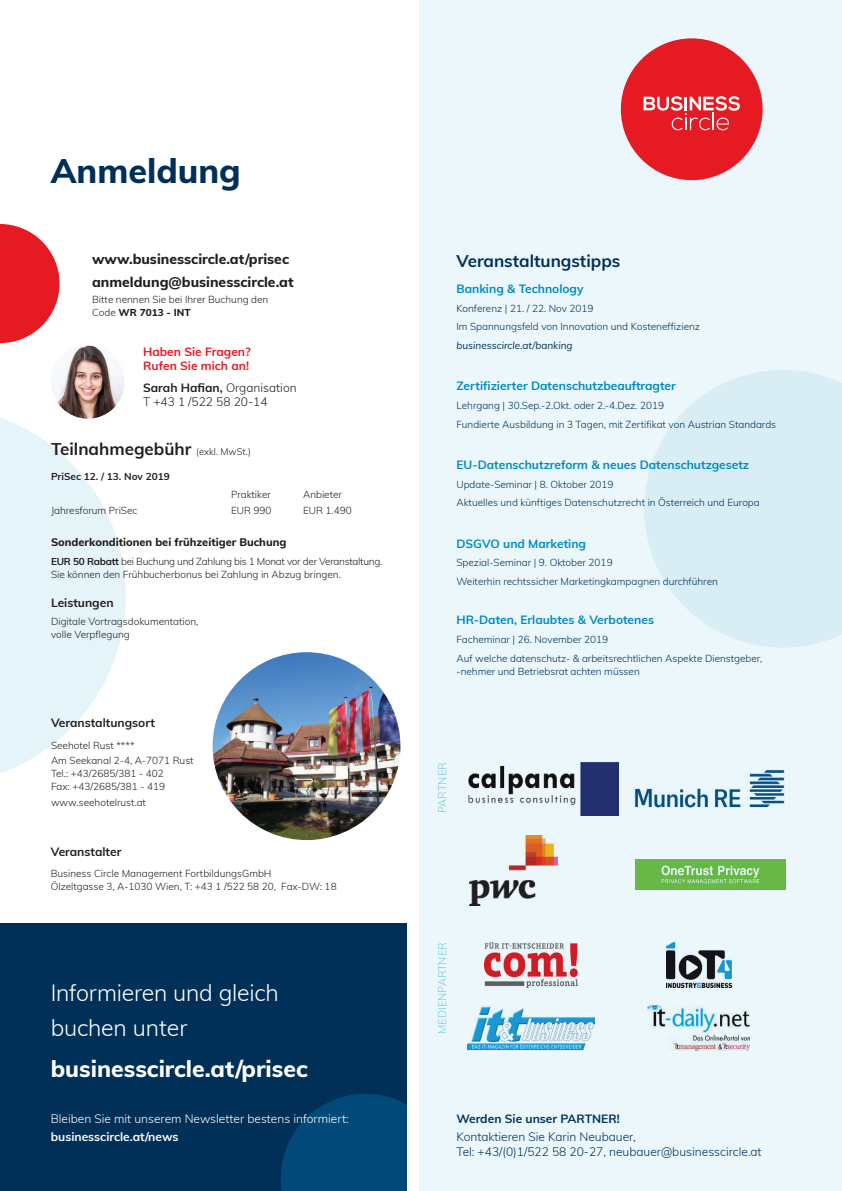
<style>
.page{position:relative;width:842px;height:1191px;background:#fff}
.page>*{position:absolute;margin:0;border:0;box-sizing:border-box;transform-origin:0 0}
.t1{font:800 34px "Muli";color:#003058}
.t2{font:300 23px/35px "Muli";letter-spacing:-.01em;color:#fff}
.t3{font:800 23px "Muli";color:#fff}
.t4{font:700 17px "Muli";color:#231f20}
.t5{font:700 17px "Muli";color:#003058}
.t6{font:800 14px/23.9px "Muli";color:#231f20}
.t7{font:700 12px "Muli";color:#008bc0}
.t8{font:300 12px/15px "Muli";color:#003058}
.t9{font:300 12px "Muli";color:#fff}
.t10{font:300 12px/14.4px "Muli";color:#231f20}
.t11{font:700 12px "Muli";color:#231f20}
.t12{font:700 12px/14.4px "Muli";color:#e51a23}
.t13{font:700 12px "Muli";color:#fff}
.t14{font:700 12px "Muli";color:#003058}
.t15{font:800 11px "Muli";color:#231f20}
.t16{font:300 11px "Muli";color:#7acae2}
.t17{font:300 10px/18.7px "Muli";color:#003058}
.t18{font:300 10px/13px "Muli";color:#231f20}
.t19{font:italic 10px "Muli";color:#003058}
.t20{font:700 10px "Muli";color:#231f20}
.s1{font-weight:800}
.s2{font-weight:700}
.s3{font-weight:300;font-size:9.5px}
</style>
<div class="page">
<svg style="left:0;top:411px;width:126px;height:362px;fill:#e4f4f9"></svg>
<div style="left:419px;top:0;width:423px;height:1191px;background:#ebf7fa"></div>
<svg style="left:644px;top:370px;width:198px;height:277px;fill:#d9edf5"></svg>
<img style="left:213px;top:652px;width:187px;height:188px;border-radius:94px">
<div style="left:0;top:924px;width:407px;height:267px;background:#003058"></div>
<svg style="left:281px;top:1094px;width:126px;height:97px;background:#004573"></svg>
<div style="left:621px;top:38px;width:142px;height:142px;background:#e51a23;border-radius:50%"></div>
<svg style="left:644px;top:96px;width:96px;height:34px"></svg>
<img style="left:51px;top:345px;width:74px;height:74px;border-radius:37px">
<img style="left:470px;top:835px;width:88px;height:70px">
<img style="left:468px;top:762px;width:150px;height:53px">
<img style="left:635px;top:859px;width:151px;height:30px">
<img style="left:634px;top:770px;width:150px;height:37px">
<img style="left:468px;top:1006px;width:126px;height:44px">
<img style="left:648px;top:1005px;width:102px;height:45px">
<img style="left:485px;top:942px;width:92px;height:45px">
<img style="left:667px;top:942px;width:65px;height:45px">
<svg style="left:0;top:224px;width:60px;height:119px"></svg>
<h1 class="t1" style="left:51px;top:146px;width:192px">Anmeldung</h1>
<h3 class="t6" style="left:92px;top:246px;width:203px">www.businesscircle.at/prisec anmeldung@businesscircle.at</h3>
<p class="t18" style="left:92px;top:293px;width:178px">Bitte nennen Sie bei Ihrer Buchung den<br>Code <span class="s1">WR 7013 - INT</span></p>
<p class="t12" style="left:143px;top:344px;width:109px">Haben Sie Fragen?<br>Rufen Sie mich an!</p>
<p class="t10" style="left:143px;top:380px;width:155px"><span class="s2">Sarah Hafian,</span> Organisation<br>T +43 1 /522 58 20-14</p>
<h3 class="t4" style="left:51px;top:437px;width:201px">Teilnahmegebühr <span class="s3">(exkl. MwSt.)</span></h3>
<p class="t20" style="left:51px;top:468px;width:120px">PriSec 12. / 13. Nov 2019</p>
<p class="t18" style="left:231px;top:487px;width:42px">Praktiker</p>
<p class="t18" style="left:303px;top:487px;width:40px">Anbieter</p>
<p class="t18" style="left:51px;top:503px;width:88px">Jahresforum PriSec</p>
<p class="t18" style="left:231px;top:503px;width:42px">EUR 990</p>
<p class="t18" style="left:303px;top:503px;width:50px">EUR 1.490</p>
<p class="t15" style="left:51px;top:534px;width:237px">Sonderkonditionen bei frühzeitiger Buchung</p>
<p class="t20" style="left:51px;top:553px;width:8px">EUR</p>
<p class="t18" style="left:51px;top:554px;width:333px;text-indent:22px"><span class="s2">50 Rabatt</span> bei Buchung und Zahlung bis 1 Monat vor der Veranstaltung.<br>Sie können den Frühbucherbonus bei Zahlung in Abzug bringen.</p>
<p class="t11" style="left:51px;top:593px;width:64px">Leistungen</p>
<p class="t18" style="left:51px;top:614px;width:149px">Digitale Vortragsdokumentation, volle Verpflegung</p>
<p class="t11" style="left:51px;top:714px;width:106px">Veranstaltungsort</p>
<p class="t18" style="left:51px;top:736px;width:144px;line-height:15.8px">Seehotel Rust ****<br>Am Seekanal 2-4, A-7071 Rust</p>
<p class="t18" style="left:51px;top:767px;width:116px">Tel.: +43/2685/381 - 402<br>Fax: +43/2685/381 - 419</p>
<p class="t18" style="left:51px;top:795px;width:96px">www.seehotelrust.at</p>
<p class="t11" style="left:51px;top:842px;width:72px">Veranstalter</p>
<p class="t18" style="left:51px;top:866px;width:287px">Business Circle Management FortbildungsGmbH<br>Ölzeltgasse 3, A-1030 Wien, T: +43 1 /522 58 20, Fax-DW: 18</p>
<h2 class="t2" style="left:51px;top:974px;width:229px">Informieren und gleich buchen unter</h2>
<h2 class="t3" style="left:51px;top:1052px;width:259px">businesscircle.at/prisec</h2>
<p class="t9" style="left:51px;top:1109px;width:300px">Bleiben Sie mit unserem Newsletter bestens informiert:</p>
<p class="t13" style="left:51px;top:1127px;width:129px">businesscircle.at/news</p>
<h3 class="t5" style="left:456px;top:248px;width:165px">Veranstaltungstipps</h3>
<p class="t7" style="left:456px;top:280px;width:129px">Banking &amp; Technology</p>
<p class="t17" style="left:456px;top:298px;width:245px">Konferenz | 21. / 22. Nov 2019<br>Im Spannungsfeld von Innovation und Kosteneffizienz</p>
<p class="t19" style="left:456px;top:338px;width:118px">businesscircle.at/banking</p>
<p class="t7" style="left:456px;top:377px;width:221px">Zertifizierter Datenschutzbeauftragter</p>
<p class="t17" style="left:456px;top:395px;width:321px">Lehrgang | 30.Sep.-2.Okt. oder 2.-4.Dez. 2019<br>Fundierte Ausbildung in 3 Tagen, mit Zertifikat von Austrian Standards</p>
<p class="t7" style="left:456px;top:456px;width:294px">EU -Datenschutzreform &amp; neues Datenschutzgesetz</p>
<p class="t17" style="left:456px;top:474px;width:305px">Update-Seminar | 8. Oktober 2019<br>Aktuelles und künftiges Datenschutzrecht in Österreich und Europa</p>
<p class="t7" style="left:456px;top:534px;width:131px">DSGVO und Marketing</p>
<p class="t17" style="left:456px;top:553px;width:263px">Spezial-Seminar | 9. Oktober 2019<br>Weiterhin rechtssicher Marketingkampagnen durchführen</p>
<p class="t7" style="left:456px;top:611px;width:199px">HR-Daten, Erlaubtes &amp; Verbotenes</p>
<p class="t17" style="left:456px;top:629px;width:307px">Facheminar | 26. November 2019<br>Auf welche datenschutz- &amp; arbeitsrechtlichen Aspekte Dienstgeber,</p>
<p class="t17" style="left:456px;top:661px;width:185px">-nehmer und Betriebsrat achten müssen</p>
<p class="t16" style="left:434px;top:812px;width:22px;rotate:-90deg">Partner</p>
<p class="t16" style="left:434px;top:1034px;width:64px;rotate:-90deg">medienPartner</p>
<p class="t14" style="left:456px;top:1109px;width:165px">Werden Sie unser Partner!</p>
<p class="t8" style="left:456px;top:1128px;width:307px">Kontaktieren Sie Karin Neubauer,<br>Tel: +43/(0)1/522 58 20-27, neubauer@businesscircle.at</p>
</div>
